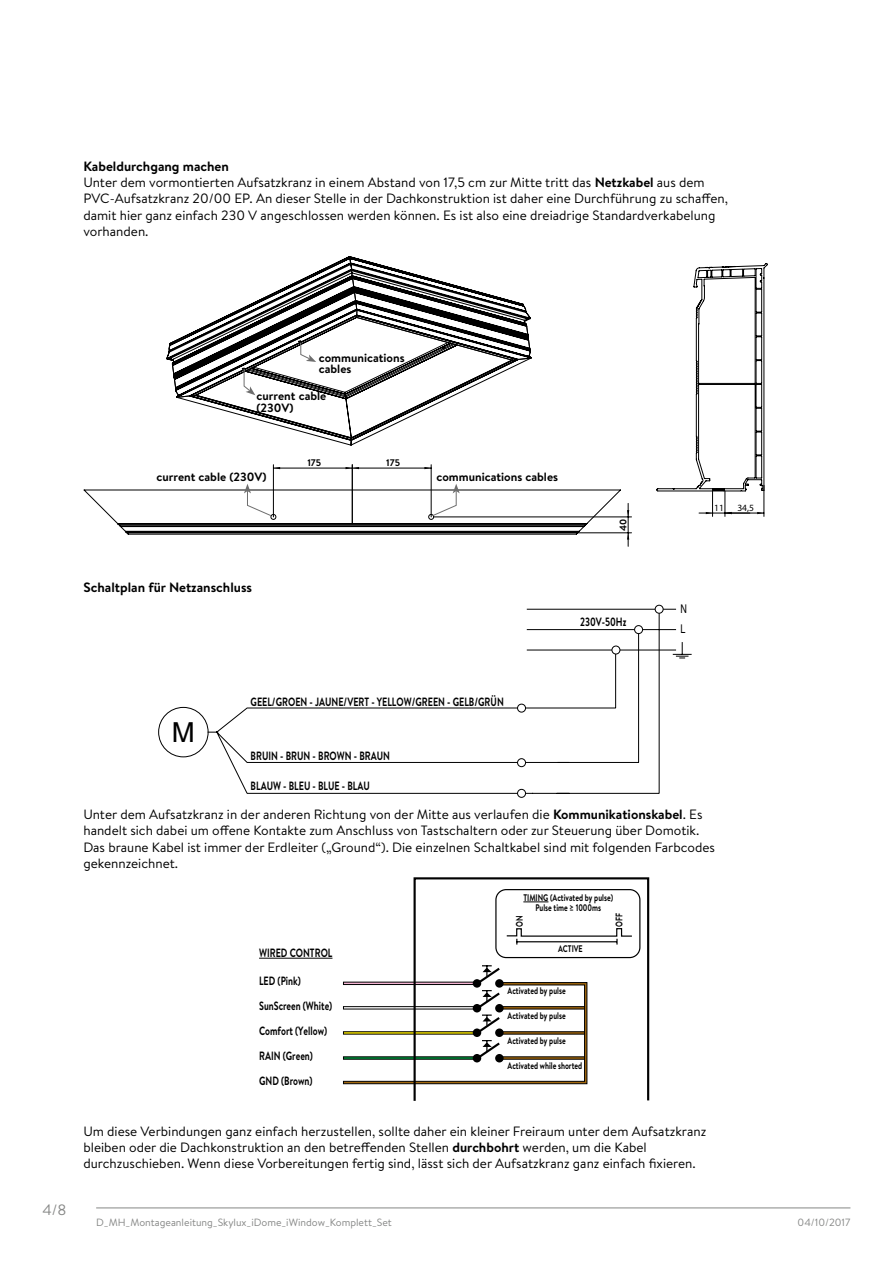
<style>
.page{position:relative;width:893px;height:1263px;background:#fff}
.page>*{position:absolute;margin:0;border:0;box-sizing:border-box;transform-origin:0 0}
.t1{font:27.6px "Helvetica LT Std";color:#000}
.t2{font:15px "Brandon Text";color:#868786}
.t3{font:13.5px/16.2px "Brandon Text";color:#000}
.t4{font:700 13.5px "Brandon Text";color:#000}
.t5{font:700 12px/25px "Brandon Text";color:#000;scale:.75 1}
.t6{font:700 12px/11.4px "Brandon Text";color:#000}
.t7{font:12px/19.2px "Helvetica";color:#000;scale:.75 1}
.t8{font:10.5px "Brandon Text";color:#868786}
.t9{font:700 9.6px/9.6px "Brandon Text";color:#000;text-align:center;scale:.75 1}
.t10{font:700 9.6px "Brandon Text";color:#000}
.t11{font:9.6px "Myriad Pro";color:#000}
.s1{font-weight:700}
</style>
<div class="page">
<hr style="left:96px;top:1207px;width:754px;height:1px;background:#868786">
<div style="left:158px;top:707px;width:50px;height:50px;border:1px solid #000;border-radius:50%"></div>
<svg style="left:207px;top:707px;width:310px;height:87px"></svg>
<div style="left:517px;top:789px;width:9px;height:9px;border:1px solid #000;border-radius:50%"></div>
<svg style="left:517px;top:605px;width:174px;height:189px"></svg>
<hr style="left:259px;top:958px;width:73px;height:1px;background:#000">
<svg style="left:343px;top:965px;width:71px;height:119px"></svg>
<svg style="left:414px;top:877px;width:235px;height:224px"></svg>
<div style="left:495px;top:889px;width:145px;height:69px;border:1px solid #000;border-radius:10px"></div>
<svg style="left:523px;top:902px;width:25px;height:1px"></svg>
<svg style="left:506px;top:927px;width:127px;height:19px"></svg>
<svg style="left:166px;top:256px;width:230px;height:105px"></svg>
<hr style="left:578px;top:532px;width:53px;height:1px;background:#000">
<hr style="left:434px;top:516px;width:197px;height:1px;background:#000">
<hr style="left:628px;top:503px;width:1px;height:43px;background:#000">
<hr style="left:431px;top:465px;width:1px;height:52px;background:#000">
<hr style="left:352px;top:468px;width:79px;height:1px;background:#000">
<svg style="left:345px;top:467px;width:14px;height:2px"></svg>
<hr style="left:273px;top:465px;width:1px;height:52px;background:#000">
<hr style="left:352px;top:465px;width:1px;height:59px;background:#000">
<hr style="left:273px;top:468px;width:79px;height:1px;background:#000">
<svg style="left:656px;top:263px;width:112px;height:253px"></svg>
<svg style="left:170px;top:269px;width:362px;height:177px"></svg>
<svg style="left:84px;top:484px;width:545px;height:56px"></svg>
<p class="t3" style="left:83px;top:158px;width:646px"><span class="s1">Kabeldurchgang machen<br></span>Unter dem vormontierten Aufsatzkranz in einem Abstand von 17,5 cm zur Mitte tritt das <span class="s1">Netzkabel</span> aus dem PVC-Aufsatzkranz 20/00 EP. An dieser Stelle in der Dachkonstruktion ist daher eine Durchführung zu schaffen, damit hier ganz einfach 230 V angeschlossen werden können. Es ist also eine dreiadrige Standardverkabelung vorhanden.</p>
<p class="t6" style="left:319px;top:352px;width:87px">communications cables</p>
<p class="t6" style="left:257px;top:390px;width:71px">current cable (230V)</p>
<p class="t10" style="left:307px;top:456px;width:15px">175</p>
<p class="t10" style="left:386px;top:456px;width:15px">175</p>
<p class="t6" style="left:156px;top:471px;width:112px">current cable (230V)</p>
<p class="t6" style="left:436px;top:471px;width:123px">communications cables</p>
<p class="t4" style="left:83px;top:578px;width:170px">Schaltplan für Netzanschluss</p>
<p class="t10" style="left:616px;top:531px;width:14px;rotate:-90deg">40</p>
<p class="t5" style="left:580px;top:609px;width:63px">230V-50Hz</p>
<p class="t11" style="left:714px;top:501px;width:11px">11</p>
<p class="t11" style="left:737px;top:501px;width:18px">34,5</p>
<p class="t7" style="left:681px;top:600px;width:10px">N<br>L</p>
<p class="t2" style="left:43px;top:1199px;width:26px">4/8</p>
<h1 class="t1" style="left:172px;top:716px;width:24px">M</h1>
<p class="t5" style="left:251px;top:689px;width:339px">GEEL/GROEN - JAUNE/VERT - YELLOW/GREEN - GELB/GRÜN</p>
<p class="t5" style="left:251px;top:743px;width:188px">BRUIN - BRUN - BROWN - BRAUN</p>
<p class="t5" style="left:251px;top:773px;width:161px">BLAUW - BLEU - BLUE - BLAU</p>
<p class="t3" style="left:83px;top:806px;width:633px">Unter dem Aufsatzkranz in der anderen Richtung von der Mitte aus verlaufen die <span class="s1">Kommunikationskabel</span>. Es handelt sich dabei um offene Kontakte zum Anschluss von Tastschaltern oder zur Steuerung über Domotik.<br>Das braune Kabel ist immer der Erdleiter („Ground“). Die einzelnen Schaltkabel sind mit folgenden Farbcodes gekennzeichnet.</p>
<p class="t9" style="left:523px;top:892px;width:121px">TIMING (Activated by pulse)<br>Pulse time ≥ 1000ms</p>
<p class="t9" style="left:514px;top:927px;width:17px;rotate:-90deg">ON</p>
<p class="t9" style="left:614px;top:927px;width:20px;rotate:-90deg">OFF</p>
<p class="t9" style="left:558px;top:944px;width:34px">ACTIVE</p>
<p class="t5" style="left:259px;top:940px;width:99px">WIRED CONTROL</p>
<p class="t5" style="left:259px;top:968px;width:99px">LED (Pink)<br>SunScreen (White)<br>Comfort (Yellow)<br>RAIN (Green)<br>GND (Brown)</p>
<p class="t9" style="left:508px;top:986px;width:79px">Activated by pulse</p>
<p class="t9" style="left:508px;top:1011px;width:79px">Activated by pulse</p>
<p class="t9" style="left:508px;top:1035px;width:79px">Activated by pulse</p>
<p class="t9" style="left:508px;top:1061px;width:101px">Activated while shorted</p>
<p class="t3" style="left:83px;top:1122px;width:624px">Um diese Verbindungen ganz einfach herzustellen, sollte daher ein kleiner Freiraum unter dem Aufsatzkranz bleiben oder die Dachkonstruktion an den betreffenden Stellen <span class="s1">durchbohrt</span> werden, um die Kabel durchzuschieben. Wenn diese Vorbereitungen fertig sind, lässt sich der Aufsatzkranz ganz einfach fixieren.</p>
<p class="t8" style="left:96px;top:1215px;width:297px">D_MH_Montageanleitung_Skylux_iDome_iWindow_Komplett_Set</p>
<p class="t8" style="left:798px;top:1215px;width:54px">04/10/2017</p>
</div>
